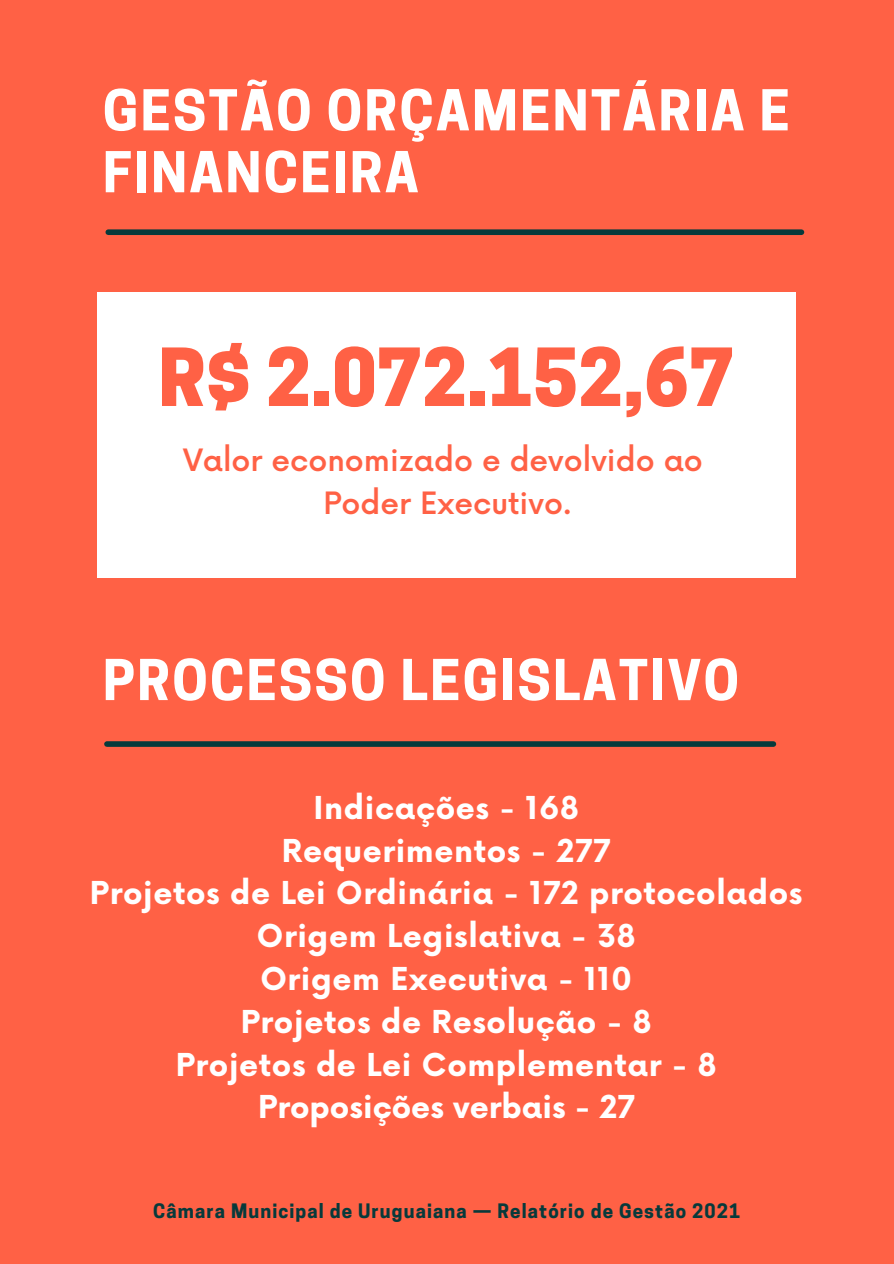
<style>
.page{position:relative;width:894px;height:1264px;background:#fff}
.page>*{position:absolute;margin:0;border:0;box-sizing:border-box;transform-origin:0 0}
.t1{font:800 75px "Cooper Hewitt";color:#ff6145}
.t2{font:700 52.8px/61.8px "Cooper Hewitt";letter-spacing:.04em;color:#fff}
.t3{font:700 30.75px/42.8px "Now";letter-spacing:.02em;color:#fff;text-align:center}
.t4{font:500 30px/42.8px "Now";color:#ff6145;text-align:center}
.t5{font:700 18.75px "Cooper Hewitt";letter-spacing:.06em;color:#073a3b}
</style>
<div class="page">
<div style="left:0;top:0;width:893px;height:1263px;background:#ff6145"></div>
<div style="left:97px;top:292px;width:698px;height:285px;background:#fff"></div>
<div style="left:108px;top:229px;width:693px;height:6px;background:#073a3b"></div>
<div style="left:107px;top:741px;width:666px;height:5px;background:#073a3b"></div>
<p class="t2" style="left:103px;top:86px;width:688px">GESTÃO ORÇAMENTÁRIA E<br>FINANCEIRA</p>
<h1 class="t1" style="left:158px;top:350px;width:577px">R$ 2.072.152,67</h1>
<h2 class="t4" style="left:183px;top:440px;width:521px">Valor economizado e devolvido ao<br>Poder Executivo.</h2>
<h3 class="t2" style="left:103px;top:656px;width:637px">PROCESSO LEGISLATIVO</h3>
<h3 class="t3" style="left:90px;top:788px;width:713px">Indicações - 168<br>Requerimentos - 277<br>Projetos de Lei Ordinária - 172 protocolados<br>Origem Legislativa - 38<br>Origem Executiva - 110<br>Projetos de Resolução - 8<br>Projetos de Lei Complementar - 8<br>Proposições verbais - 27</h3>
<h2 class="t5" style="left:153px;top:1203px;width:588px">Câmara Municipal de Uruguaiana — Relatório de Gestão 2021</h2>
</div>
